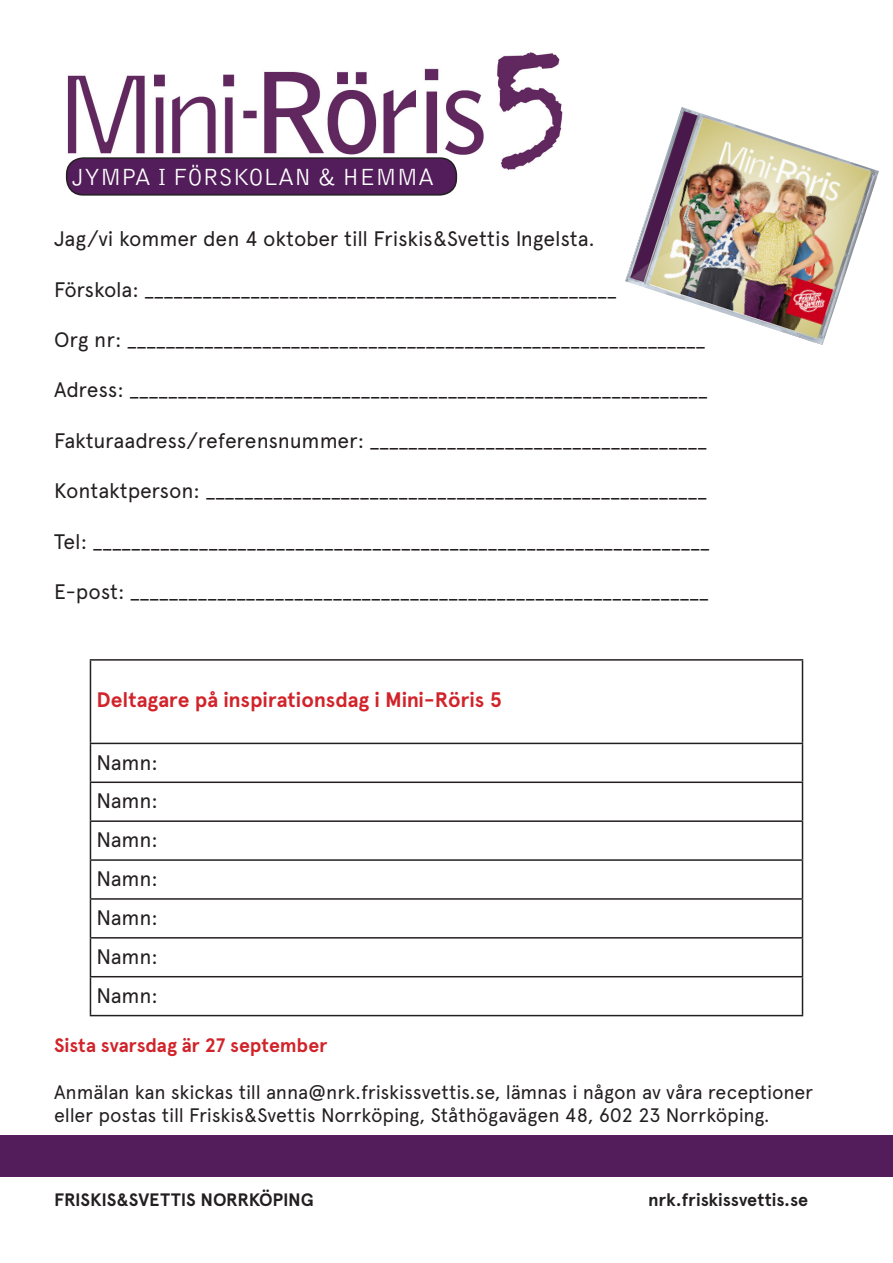
<style>
.page{position:relative;width:893px;height:1263px;background:#fff}
.page>*{position:absolute;margin:0;border:0;box-sizing:border-box;transform-origin:0 0}
.t1{font:300 24px "Bell Gothic";color:#fff}
.t2{font:21px "Apercu";letter-spacing:-.015em;color:#231f20}
.t3{font:700 21px "Apercu";letter-spacing:-.005em;color:#d1232a}
.t4{font:19.5px/23.4px "Apercu";letter-spacing:-.005em;color:#231f20}
.t5{font:700 19.5px "Apercu";letter-spacing:-.005em;color:#d1232a}
.t6{font:700 18px "Apercu";letter-spacing:-.005em;color:#231f20}
</style>
<div class="page">
<img style="left:65px;top:52px;width:498px;height:143px">
<div style="left:67px;top:158px;width:389px;height:37px;background:#521d5a;border-radius:16px"></div>
<div style="left:66px;top:157px;width:391px;height:39px;border:2px solid #231f20;border-radius:16px"></div>
<hr style="left:90px;top:659px;width:713px;height:2px;background:#231f20">
<hr style="left:90px;top:661px;width:1px;height:82px;background:#231f20">
<hr style="left:802px;top:661px;width:1px;height:82px;background:#231f20">
<hr style="left:90px;top:743px;width:713px;height:1px;background:#231f20">
<hr style="left:90px;top:744px;width:1px;height:37px;background:#231f20">
<hr style="left:802px;top:744px;width:1px;height:37px;background:#231f20">
<hr style="left:90px;top:781px;width:713px;height:2px;background:#231f20">
<hr style="left:90px;top:783px;width:1px;height:37px;background:#231f20">
<hr style="left:802px;top:783px;width:1px;height:37px;background:#231f20">
<hr style="left:90px;top:820px;width:713px;height:2px;background:#231f20">
<hr style="left:90px;top:822px;width:1px;height:37px;background:#231f20">
<hr style="left:802px;top:822px;width:1px;height:37px;background:#231f20">
<hr style="left:90px;top:859px;width:713px;height:2px;background:#231f20">
<hr style="left:90px;top:861px;width:1px;height:37px;background:#231f20">
<hr style="left:802px;top:861px;width:1px;height:37px;background:#231f20">
<hr style="left:90px;top:898px;width:713px;height:2px;background:#231f20">
<hr style="left:90px;top:900px;width:1px;height:37px;background:#231f20">
<hr style="left:802px;top:900px;width:1px;height:37px;background:#231f20">
<hr style="left:90px;top:937px;width:713px;height:1px;background:#231f20">
<hr style="left:90px;top:938px;width:1px;height:38px;background:#231f20">
<hr style="left:802px;top:938px;width:1px;height:38px;background:#231f20">
<hr style="left:90px;top:976px;width:713px;height:1px;background:#231f20">
<hr style="left:90px;top:977px;width:1px;height:38px;background:#231f20">
<hr style="left:802px;top:977px;width:1px;height:38px;background:#231f20">
<hr style="left:90px;top:1015px;width:713px;height:1px;background:#231f20">
<img style="left:625px;top:107px;width:254px;height:238px">
<div style="left:0;top:1135px;width:893px;height:41px;background:#521d5a"></div>
<p class="t1" style="left:72px;top:165px;width:363px">JYMPA I FÖRSKOLAN &amp; HEMMA</p>
<p class="t2" style="left:54px;top:226px;width:542px">Jag/vi kommer den 4 oktober till Friskis&amp;Svettis Ingelsta.</p>
<p class="t2" style="left:54px;top:277px;width:564px">Förskola: _________________________________________________</p>
<p class="t2" style="left:54px;top:327px;width:653px">Org nr: ____________________________________________________________</p>
<p class="t2" style="left:54px;top:378px;width:655px">Adress: ____________________________________________________________</p>
<p class="t2" style="left:54px;top:428px;width:655px">Fakturaadress/referensnummer: ___________________________________</p>
<p class="t2" style="left:54px;top:478px;width:654px">Kontaktperson: ____________________________________________________</p>
<p class="t2" style="left:54px;top:529px;width:657px">Tel: ________________________________________________________________</p>
<p class="t2" style="left:54px;top:579px;width:656px">E-post: ____________________________________________________________</p>
<p class="t3" style="left:96px;top:687px;width:407px">Deltagare på inspirationsdag i Mini-Röris 5</p>
<p class="t2" style="left:96px;top:750px;width:63px">Namn:</p>
<p class="t2" style="left:96px;top:788px;width:63px">Namn:</p>
<p class="t2" style="left:96px;top:827px;width:63px">Namn:</p>
<p class="t2" style="left:96px;top:866px;width:63px">Namn:</p>
<p class="t2" style="left:96px;top:905px;width:63px">Namn:</p>
<p class="t2" style="left:96px;top:944px;width:63px">Namn:</p>
<p class="t2" style="left:96px;top:983px;width:63px">Namn:</p>
<p class="t5" style="left:54px;top:1033px;width:275px">Sista svarsdag är 27 september</p>
<p class="t4" style="left:54px;top:1080px;width:761px">Anmälan kan skickas till anna@nrk.friskissvettis.se, lämnas i någon av våra receptioner eller postas till Friskis&amp;Svettis Norrköping, Ståthögavägen 48, 602 23 Norrköping.</p>
<p class="t6" style="left:54px;top:1189px;width:261px">FRISKIS&amp;SVETTIS NORRKÖPING</p>
<p class="t6" style="left:648px;top:1189px;width:162px">nrk.friskissvettis.se</p>
</div>
